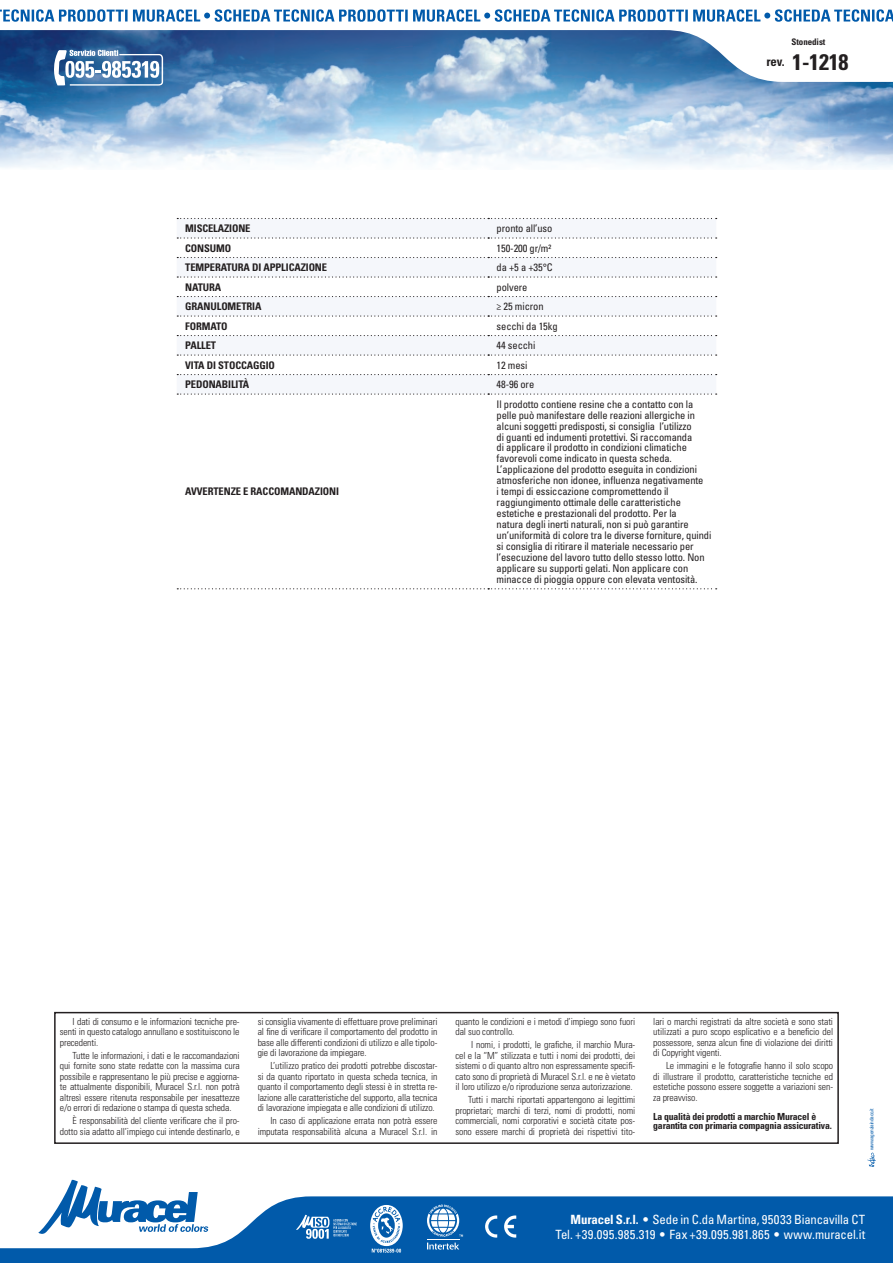
<style>
.page{position:relative;width:893px;height:1263px;background:#fff}
.page>*{position:absolute;margin:0;border:0;box-sizing:border-box;transform-origin:0 0}
.Revisione{font:700 condensed 22.5px "Univers LT Std";color:#231f20}
.t1{font:condensed 12.75px/15.3px "Univers LT Std";color:#fff;text-align:right}
.t2{font:700 condensed 12.75px "Univers LT Std";color:#231f20}
.Schema_tecnico_per_S{font:condensed 10.5px/10.9px "Univers LT Std";letter-spacing:-.01em;color:#231f20}
.Schema_tecnico_per_S-2{font:700 condensed 10.5px "Univers LT Std";letter-spacing:-.01em;color:#231f20}
.Note{font:300 condensed 9.75px/10.5px "Univers LT Std";letter-spacing:-.01em;color:#231f20;text-align:justify}
.Note-2{font:700 condensed 9.75px/9px "Univers LT Std";letter-spacing:-.02em;color:#231f20}
.Nome_prodotto{font:700 condensed 9px "Univers LT Std";letter-spacing:-.01em;color:#231f20}
.t3{font:condensed 5.25px "Univers LT Std";letter-spacing:-.05em;color:#015aaa}
.s1{font-weight:700}
.s2{font-stretch:normal}
</style>
<div class="page">
<img style="left:0;top:82px;width:893px;height:86px">
<svg style="left:64px;top:1179px;width:134px;height:17px"></svg>
<svg style="left:0;top:1196px;width:893px;height:67px;fill:#015aaa"></svg>
<svg style="left:485px;top:1215px;width:31px;height:22px"></svg>
<svg style="left:296px;top:1215px;width:61px;height:24px"></svg>
<svg style="left:51px;top:82px;width:112px;height:4px"></svg>
<svg style="left:867px;top:1153px;width:9px;height:14px"></svg>
<svg style="left:370px;top:1205px;width:33px;height:47px"></svg>
<svg style="left:0;top:30px;width:893px;height:52px"></svg>
<svg style="left:0;top:9px;width:893px;height:13px"></svg>
<svg style="left:427px;top:1204px;width:36px;height:45px"></svg>
<svg style="left:177px;top:219px;width:539px;height:157px;fill:#f5f7fb"></svg>
<svg style="left:177px;top:237px;width:540px;height:2px"></svg>
<svg style="left:177px;top:257px;width:540px;height:1px"></svg>
<svg style="left:177px;top:276px;width:540px;height:2px"></svg>
<svg style="left:177px;top:296px;width:540px;height:1px"></svg>
<svg style="left:177px;top:315px;width:540px;height:2px"></svg>
<svg style="left:177px;top:335px;width:540px;height:1px"></svg>
<svg style="left:177px;top:354px;width:540px;height:2px"></svg>
<svg style="left:177px;top:374px;width:540px;height:1px"></svg>
<svg style="left:177px;top:393px;width:540px;height:2px"></svg>
<svg style="left:177px;top:588px;width:540px;height:1px"></svg>
<svg style="left:177px;top:218px;width:540px;height:1px"></svg>
<div style="left:54px;top:1012px;width:785px;height:132px;border:2px solid #231f20"></div>
<p class="Nome_prodotto" style="left:792px;top:36px;width:35px">Stonedist</p>
<h2 class="t2" style="left:766px;top:54px;width:20px">rev.</h2>
<p class="Revisione" style="left:792px;top:48px;width:58px">1-1218</p>
<p class="Schema_tecnico_per_S-2" style="left:185px;top:222px;width:67px">MISCELAZIONE</p>
<p class="Schema_tecnico_per_S" style="left:497px;top:223px;width:57px">pronto all’uso</p>
<p class="Schema_tecnico_per_S-2" style="left:185px;top:241px;width:48px">CONSUMO</p>
<p class="Schema_tecnico_per_S" style="left:497px;top:242px;width:56px">150-200 gr/m²</p>
<p class="Schema_tecnico_per_S-2" style="left:185px;top:261px;width:143px">TEMPERATURA DI APPLICAZIONE</p>
<p class="Schema_tecnico_per_S" style="left:497px;top:262px;width:58px">da +5 a +35°C</p>
<p class="Schema_tecnico_per_S-2" style="left:185px;top:280px;width:38px">NATURA</p>
<p class="Schema_tecnico_per_S" style="left:497px;top:281px;width:32px">polvere</p>
<p class="Schema_tecnico_per_S-2" style="left:185px;top:300px;width:78px">GRANULOMETRIA</p>
<p class="Schema_tecnico_per_S" style="left:497px;top:301px;width:48px">≥ 25 micron</p>
<p class="Schema_tecnico_per_S-2" style="left:185px;top:319px;width:44px">FORMATO</p>
<p class="Schema_tecnico_per_S" style="left:497px;top:320px;width:63px">secchi da 15kg</p>
<p class="Schema_tecnico_per_S-2" style="left:185px;top:339px;width:33px">PALLET</p>
<p class="Schema_tecnico_per_S" style="left:497px;top:340px;width:40px">44 secchi</p>
<p class="Schema_tecnico_per_S-2" style="left:185px;top:358px;width:91px">VITA DI STOCCAGGIO</p>
<p class="Schema_tecnico_per_S" style="left:497px;top:359px;width:32px">12 mesi</p>
<p class="Schema_tecnico_per_S-2" style="left:185px;top:378px;width:66px">PEDONABILITÀ</p>
<p class="Schema_tecnico_per_S" style="left:497px;top:379px;width:39px">48-96 ore</p>
<p class="Schema_tecnico_per_S-2" style="left:185px;top:485px;width:155px">AVVERTENZE E RACCOMANDAZIONI</p>
<p class="Schema_tecnico_per_S" style="left:497px;top:398px;width:216px">Il prodotto contiene resine che a contatto con la pelle può manifestare delle reazioni allergiche in alcuni soggetti predisposti, si consiglia l’utilizzo<br>di guanti ed indumenti protettivi. Si raccomanda<br>di applicare il prodotto in condizioni climatiche favorevoli come indicato in questa scheda.<br>L’applicazione del prodotto eseguita in condizioni atmosferiche non idonee, influenza negativamente<br>i tempi di essiccazione compromettendo il raggiungimento ottimale delle caratteristiche estetiche e prestazionali del prodotto. Per la<br>natura degli inerti naturali, non si può garantire un’uniformità di colore tra le diverse forniture, quindi si consiglia di ritirare il materiale necessario per l’esecuzione del lavoro tutto dello stesso lotto. Non applicare su supporti gelati. Non applicare con minacce di pioggia oppure con elevata ventosità.</p>
<p class="Note" style="left:60px;top:1016px;width:181px;text-indent:13px">I dati di consumo e le informazioni tecniche pre&shy;senti in questo catalogo annullano e sostituiscono le precedenti.</p>
<p class="Note" style="left:60px;top:1050px;width:181px;text-indent:13px">Tutte le informazioni, i dati e le raccomandazioni qui fornite sono state redatte con la massima cura possibile e rappresentano le più precise e aggiorna&shy;te attualmente disponibili, Muracel S.r.l. non potrà altresì essere ritenuta responsabile per inesattezze e/o errori di redazione o stampa di questa scheda.</p>
<p class="Note" style="left:60px;top:1115px;width:181px;text-align:right">È responsabilità del cliente verificare che il pro&shy;dotto sia adatto all’impiego cui intende destinarlo, e</p>
<p class="Note" style="left:258px;top:1016px;width:181px">si consiglia vivamente di effettuare prove preliminari al fine di verificare il comportamento del prodotto in base alle differenti condizioni di utilizzo e alle tipolo&shy;gie di lavorazione da impiegare.</p>
<p class="Note" style="left:258px;top:1060px;width:181px;text-indent:13px">L’utilizzo pratico dei prodotti potrebbe discostar&shy;si da quanto riportato in questa scheda tecnica, in quanto il comportamento degli stessi è in stretta re&shy;lazione alle caratteristiche del supporto, alla tecnica di lavorazione impiegata e alle condizioni di utilizzo.</p>
<p class="Note" style="left:258px;top:1115px;width:181px;text-align:right">In caso di applicazione errata non potrà essere imputata responsabilità alcuna a Muracel S.r.l. in</p>
<p class="Note" style="left:455px;top:1016px;width:181px">quanto le condizioni e i metodi d’impiego sono fuori dal suo controllo.</p>
<p class="Note" style="left:455px;top:1039px;width:181px;text-indent:16px">I nomi, i prodotti, le grafiche, il marchio Mura&shy;cel e la “M” stilizzata e tutti i nomi dei prodotti, dei sistemi o di quanto altro non espressamente specifi&shy;cato sono di proprietà di Muracel S.r.l. e ne è vietato il loro utilizzo e/o riproduzione senza autorizzazione.</p>
<p class="Note" style="left:455px;top:1094px;width:181px;text-indent:13px">Tutti i marchi riportati appartengono ai legittimi proprietari; marchi di terzi, nomi di prodotti, nomi commerciali, nomi corporativi e società citate pos&shy;sono essere marchi di proprietà dei rispettivi tito-</p>
<p class="Note" style="left:653px;top:1016px;width:181px">lari o marchi registrati da altre società e sono stati utilizzati a puro scopo esplicativo e a beneficio del possessore, senza alcun fine di violazione dei diritti di Copyright vigenti.</p>
<p class="Note" style="left:653px;top:1060px;width:181px;text-indent:13px">Le immagini e le fotografie hanno il solo scopo di illustrare il prodotto, caratteristiche tecniche ed estetiche possono essere soggette a variazioni sen&shy;za preavviso.</p>
<p class="Note-2" style="left:653px;top:1112px;width:180px">La qualità dei prodotti a marchio Muracel è garantita con primaria compagnia assicurativa.</p>
<p class="t3" style="left:868px;top:1150px;width:43px;rotate:-90deg">www.agenziaindaco.it</p>
<h2 class="t1" style="left:555px;top:1211px;width:311px"><span class="s1">Muracel S.r.l.</span> <span class="s2">•</span> Sede in C.da Martina, 95033 Biancavilla CT<br>Tel. +39.095.985.319 <span class="s2">•</span> Fax +39.095.981.865 <span class="s2">•</span> www.muracel.it</h2>
</div>
